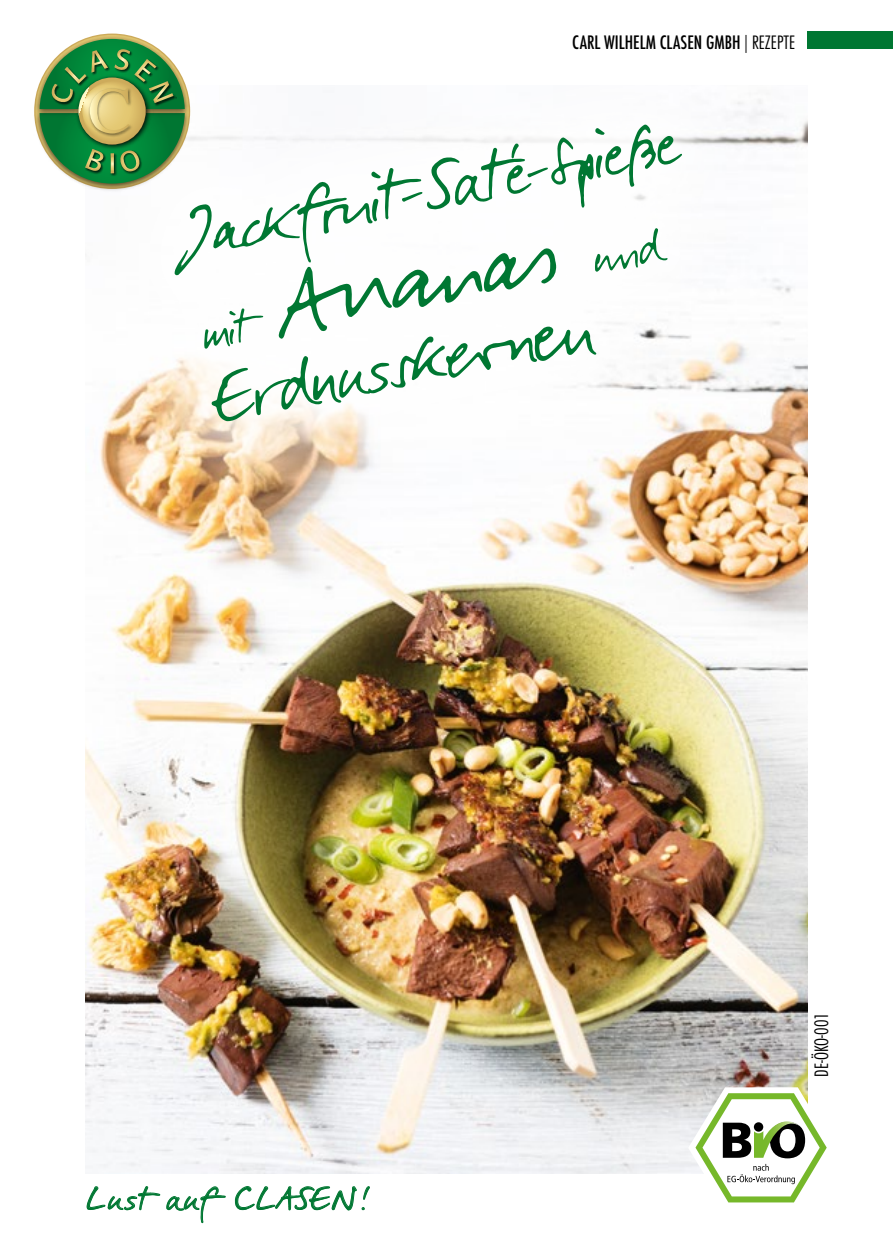
<style>
.page{position:relative;width:893px;height:1259px;background:#fff}
.page>*{position:absolute;margin:0;border:0;box-sizing:border-box;transform-origin:0 0}
.t1{font:90px "Darkwoman";color:#007732}
.t2{font:60px "Darkwoman";color:#007732}
.t3{font:42px "Darkwoman";letter-spacing:.06em;color:#007732}
.t4{font:500 condensed 18px "Futura";color:#000}
.t5{font:300 condensed 18px "Futura LT";color:#000}
.s1{font-family:"Futura LT";font-weight:300}
.s2{font-size:120px}
</style>
<div class="page">
<img style="left:85px;top:120px;width:723px;height:1054px">
<svg style="left:85px;top:99px;width:722px;height:422px"></svg>
<div style="left:808px;top:32px;width:85px;height:17px;background:#007732"></div>
<svg style="left:688px;top:1087px;width:139px;height:116px"></svg>
<img style="left:34px;top:118px;width:159px;height:75px">
<img style="left:34px;top:33px;width:159px;height:85px">
<svg style="left:40px;top:39px;width:145px;height:145px;background:#639e60"></svg>
<svg style="left:86px;top:1186px;width:74px;height:25px"></svg>
<svg style="left:166px;top:1186px;width:60px;height:37px"></svg>
<svg style="left:235px;top:1186px;width:135px;height:25px"></svg>
<p class="t4" style="left:572px;top:31px;width:224px">CARL WILHELM CLASEN GMBH <span class="s1">| REZEPTE</span></p>
<p class="t1" style="left:171px;top:176px;width:505px;rotate:-11deg">Jack fru it-Saté-Spieße</p>
<p class="t2" style="left:194px;top:295px;width:468px;rotate:-11deg">mit<span class="s2">An anas</span> und</p>
<p class="t1" style="left:203px;top:341px;width:351px;rotate:-11deg">Erdnusskern en</p>
<p class="t3" style="left:87px;top:1170px;width:282px">Lust auf CLASEN!</p>
<p class="t5" style="left:811px;top:1076px;width:66px;rotate:-90deg">DE-ÖKO-001</p>
</div>
